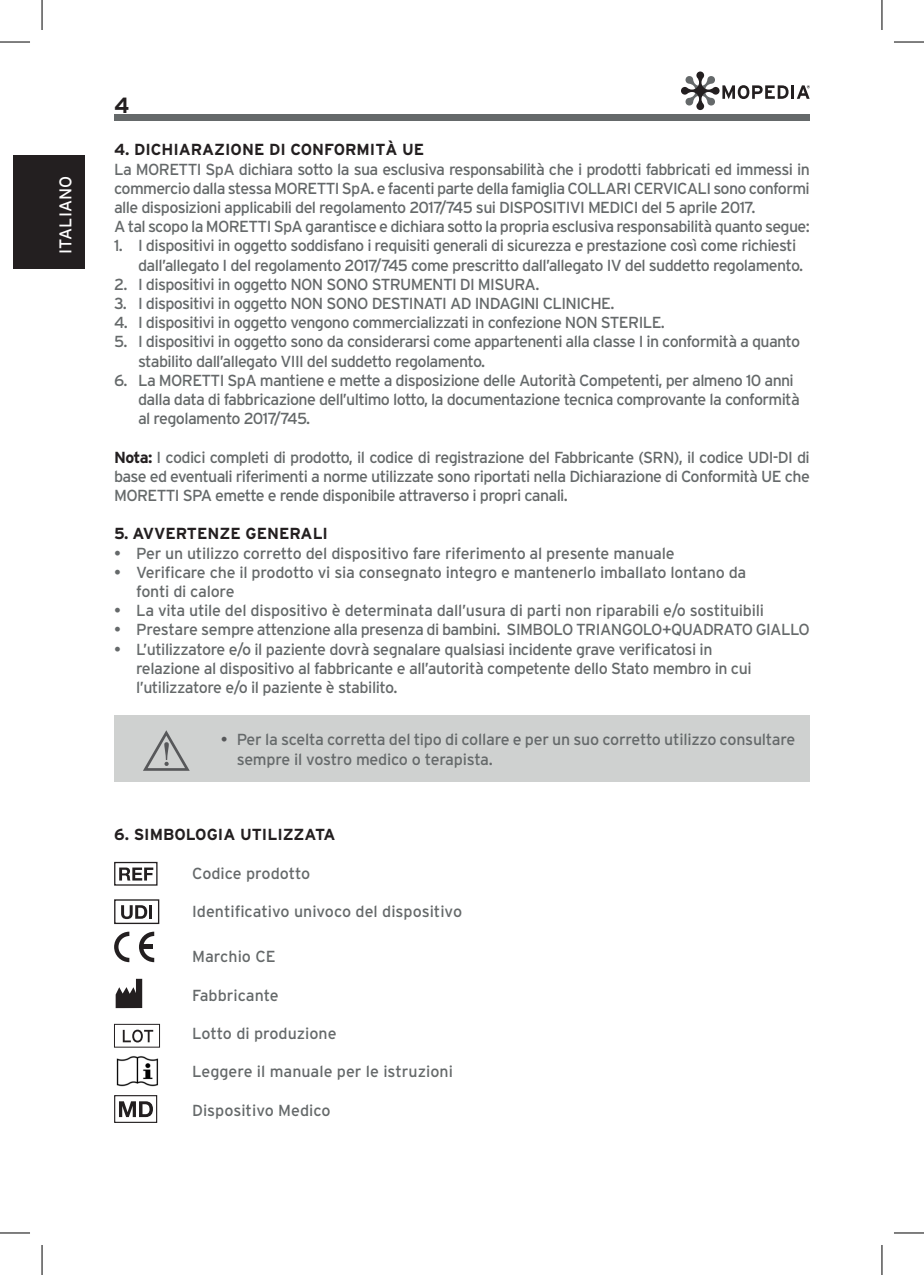
<style>
.page{position:relative;width:924px;height:1275px;background:#fff}
.page>*{position:absolute;margin:0;border:0;box-sizing:border-box;transform-origin:0 0}
.t1{font:700 22px "Interstate";color:#231f20}
.t2{font:17px "Interstate";letter-spacing:.005em;color:#fff}
.t3{font:16px/19.2px "Interstate";letter-spacing:-.04em;color:#65696a}
.t4{font:16px/19.2px "Interstate";letter-spacing:-.015em;color:#65696a}
.t5{font:16px "Interstate";color:#65696a}
.t6{font:700 16px "Interstate";color:#231f20}
.s1{font-weight:700;color:#231f20}
.s2{color:#57585a}
</style>
<div class="page">
<div style="left:114px;top:114px;width:695px;height:7px;background:#65696a"></div>
<svg style="left:681px;top:71px;width:128px;height:39px"></svg>
<div style="left:14px;top:155px;width:71px;height:114px;background:#231f20"></div>
<div style="left:114px;top:715px;width:695px;height:67px;background:#cfd1d0"></div>
<svg style="left:143px;top:730px;width:47px;height:41px"></svg>
<svg style="left:119px;top:867px;width:34px;height:13px"></svg>
<div style="left:114px;top:862px;width:43px;height:23px;border:1px solid #231f20"></div>
<svg style="left:121px;top:905px;width:31px;height:14px"></svg>
<div style="left:114px;top:899px;width:45px;height:25px;border:1px solid #231f20"></div>
<svg style="left:114px;top:931px;width:15px;height:31px"></svg>
<svg style="left:139px;top:931px;width:15px;height:31px"></svg>
<svg style="left:116px;top:978px;width:26px;height:30px"></svg>
<div style="left:114px;top:1024px;width:46px;height:23px;border:1px solid #231f20"></div>
<svg style="left:123px;top:1029px;width:30px;height:13px"></svg>
<img style="left:116px;top:1056px;width:43px;height:31px">
<svg style="left:119px;top:1101px;width:34px;height:16px"></svg>
<div style="left:114px;top:1095px;width:43px;height:28px;border:1px solid #231f20"></div>
<hr style="left:0;top:42px;width:30px;height:1px;background:#000">
<hr style="left:893px;top:42px;width:30px;height:1px;background:#000">
<hr style="left:0;top:1232px;width:30px;height:1px;background:#000">
<hr style="left:893px;top:1232px;width:30px;height:1px;background:#000">
<hr style="left:42px;top:0;width:1px;height:30px;background:#000">
<hr style="left:42px;top:1245px;width:1px;height:30px;background:#000">
<hr style="left:881px;top:0;width:1px;height:30px;background:#000">
<hr style="left:881px;top:1245px;width:1px;height:30px;background:#000">
<p class="t2" style="left:56px;top:254px;width:79px;rotate:-90deg">ITALIANO</p>
<h1 class="t1" style="left:114px;top:93px;width:17px">4</h1>
<p class="t6" style="left:114px;top:141px;width:311px">4. DICHIARAZIONE DI CONFORMITÀ UE</p>
<p class="t3" style="left:114px;top:159px;width:697px">La MORETTI SpA dichiara sotto la sua esclusiva responsabilità che i prodotti fabbricati ed immessi in commercio dalla stessa MORETTI SpA. e facenti parte della famiglia COLLARI CERVICALI sono conformi alle disposizioni applicabili del regolamento 2017/745 sui DISPOSITIVI MEDICI del 5 aprile 2017.<br>A tal scopo la MORETTI SpA garantisce e dichiara sotto la propria esclusiva responsabilità quanto segue:</p>
<p class="t3" style="left:138px;top:236px;width:666px;text-indent:-24px">1. I dispositivi in oggetto soddisfano i requisiti generali di sicurezza e prestazione così come richiesti dall’allegato I del regolamento 2017/745 come prescritto dall’allegato IV del suddetto regolamento.</p>
<p class="t3" style="left:114px;top:274px;width:426px">2. I dispositivi in oggetto NON SONO STRUMENTI DI MISURA.</p>
<p class="t3" style="left:114px;top:294px;width:501px">3. I dispositivi in oggetto NON SONO DESTINATI AD INDAGINI CLINICHE.</p>
<p class="t3" style="left:114px;top:313px;width:552px">4. I dispositivi in oggetto vengono commercializzati in confezione NON STERILE.</p>
<p class="t3" style="left:138px;top:332px;width:663px;text-indent:-24px">5. I dispositivi in oggetto sono da considerarsi come appartenenti alla classe I in conformità a quanto stabilito dall’allegato VIII del suddetto regolamento.</p>
<p class="t3" style="left:138px;top:370px;width:663px;text-indent:-24px">6. La MORETTI SpA mantiene e mette a disposizione delle Autorità Competenti, per almeno 10 anni dalla data di fabbricazione dell’ultimo lotto, la documentazione tecnica comprovante la conformità al regolamento 2017/745.</p>
<p class="t3" style="left:114px;top:447px;width:697px;text-align:justify"><span class="s1">Nota:</span> I codici completi di prodotto, il codice di registrazione del Fabbricante (SRN), il codice UDI-DI di base ed eventuali riferimenti a norme utilizzate sono riportati nella Dichiarazione di Conformità UE che MORETTI SPA emette e rende disponibile attraverso i propri canali.</p>
<p class="t6" style="left:114px;top:525px;width:215px">5. AVVERTENZE GENERALI</p>
<p class="t4" style="left:114px;top:543px;width:562px">• Per un utilizzo corretto del dispositivo fare riferimento al presente manuale</p>
<p class="t4" style="left:136px;top:562px;width:611px;text-indent:-22px">• Verificare che il prodotto vi sia consegnato integro e mantenerlo imballato lontano da fonti di calore</p>
<p class="t4" style="left:114px;top:601px;width:651px">• La vita utile del dispositivo è determinata dall’usura di parti non riparabili e/o sostituibili</p>
<p class="t3" style="left:114px;top:620px;width:697px">• Prestare sempre attenzione alla presenza di bambini. SIMBOLO TRIANGOLO+QUADRATO GIALLO</p>
<p class="t3" style="left:136px;top:639px;width:616px;text-indent:-22px">• L’utilizzatore e/o il paziente dovrà segnalare qualsiasi incidente grave verificatosi in relazione al dispositivo al fabbricante e all’autorità competente dello Stato membro in cui l’utilizzatore e/o il paziente è stabilito.</p>
<p class="t4" style="left:237px;top:729px;width:560px;line-height:20px;text-indent:-16px"><span class="s2">•</span> Per la scelta corretta del tipo di collare e per un suo corretto utilizzo consultare sempre il vostro medico o terapista.</p>
<p class="t6" style="left:114px;top:825px;width:223px">6. SIMBOLOGIA UTILIZZATA</p>
<p class="t5" style="left:192px;top:864px;width:120px">Codice prodotto</p>
<p class="t5" style="left:192px;top:902px;width:271px">Identificativo univoco del dispositivo</p>
<p class="t5" style="left:192px;top:947px;width:85px">Marchio CE</p>
<p class="t5" style="left:192px;top:986px;width:88px">Fabbricante</p>
<p class="t5" style="left:192px;top:1024px;width:146px">Lotto di produzione</p>
<p class="t5" style="left:192px;top:1062px;width:262px">Leggere il manuale per le istruzioni</p>
<p class="t5" style="left:192px;top:1101px;width:140px">Dispositivo Medico</p>
</div>
